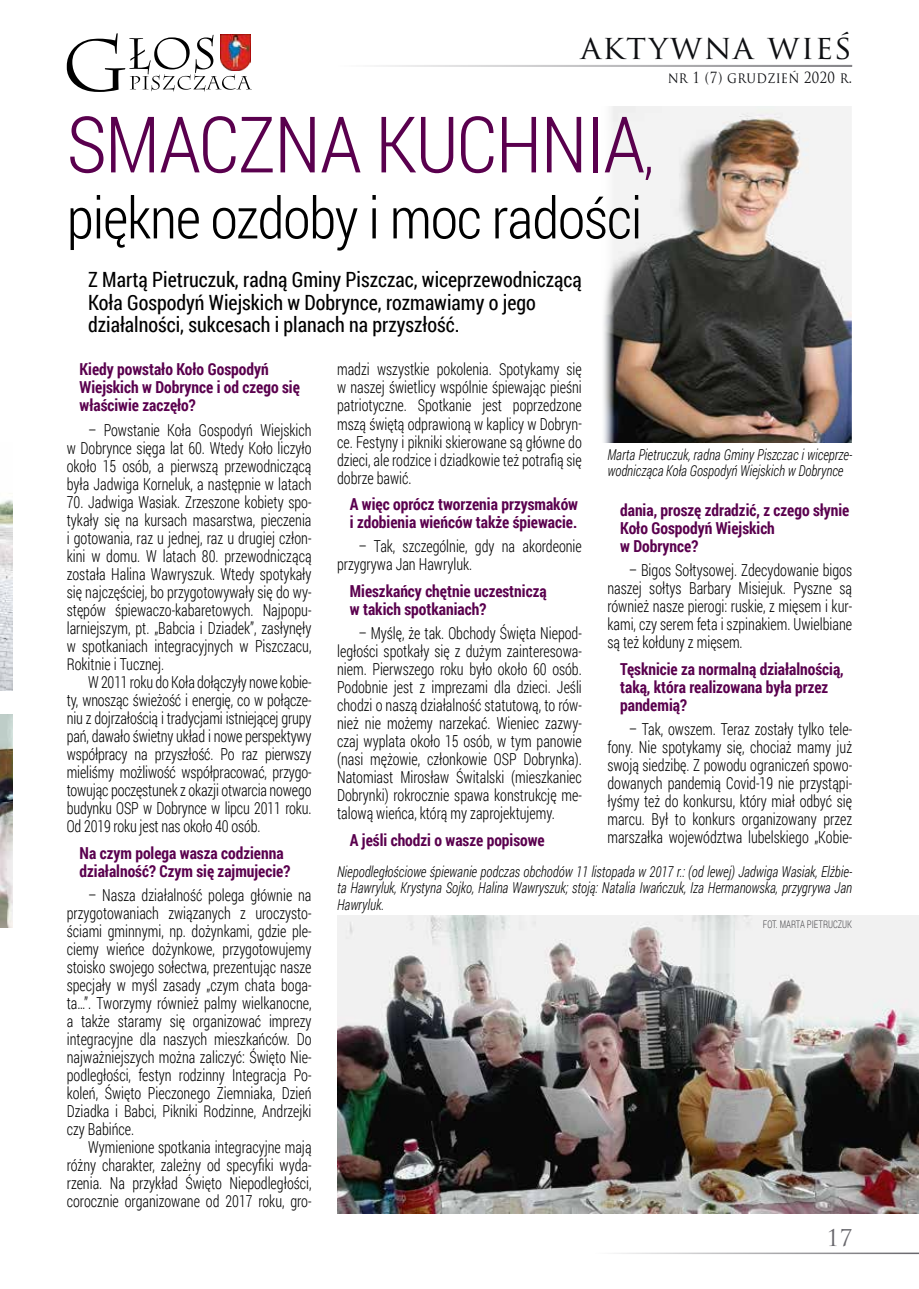
<style>
.page{position:relative;width:919px;height:1289px;background:#fff}
.page>*{position:absolute;margin:0;border:0;box-sizing:border-box;transform-origin:0 0}
.t1{font:300 78px "Roboto Condensed";letter-spacing:-.02em;color:#5a004e}
.t2{font:300 57px "Roboto Condensed";letter-spacing:-.02em;color:#000}
.t3{font:33px "Trajan Pro";letter-spacing:.05em;color:#0e0f12}
.t4{font:22.5px "Trajan Pro";color:#68676c}
.t5{font:21px/22.5px "Roboto Condensed";color:#000;scale:.95 1}
.t6{font:300 16.5px/18px "Roboto Condensed";color:#000;text-align:justify;scale:.87 1}
.t7{font:700 16.5px/18px "Roboto Condensed";color:#5a004e;scale:.95 1}
.t8{font:italic 300 15px/16.5px "Roboto Condensed";color:#000;scale:.87 1}
.t9{font:15px "Trajan Pro";letter-spacing:.025em;color:#0e0f12;scale:.87 1}
.t10{font:300 10.5px "Roboto Condensed";color:#504f53;scale:.87 1}
.s1{font-size:60px}
</style>
<div class="page">
<hr style="left:594px;top:1252px;width:324px;height:1px;background:#68676c">
<hr style="left:310px;top:65px;width:542px;height:1px;background:#68676c">
<hr style="left:310px;top:66px;width:542px;height:1px;background:#68676c">
<svg style="left:67px;top:33px;width:185px;height:59px"></svg>
<img style="left:220px;top:34px;width:31px;height:37px">
<img style="left:0;top:500px;width:13px;height:190px">
<img style="left:0;top:714px;width:13px;height:213px">
<img style="left:603px;top:106px;width:248px;height:336px">
<img style="left:337px;top:915px;width:581px;height:298px">
<h3 class="t3" style="left:580px;top:26px;width:273px">AKTYWNA WIEŚ</h3>
<h1 class="t1" style="left:67px;top:91px;width:588px">SMACZNA KUCHNIA<span class="s1">,</span></h1>
<h2 class="t2" style="left:67px;top:179px;width:577px">piękne ozdoby i moc radości</h2>
<p class="t5" style="left:88px;top:268px;width:521px">Z Martą Pietruczuk, radną Gminy Piszczac, wiceprzewodniczącą<br>Koła Gospodyń Wiejskich w Dobrynce, rozmawiamy o jego działalności, sukcesach i planach na przyszłość.</p>
<p class="t9" style="left:668px;top:68px;width:213px">NR 1 (7) GRUDZIEŃ 2020 R.</p>
<p class="t7" style="left:80px;top:360px;width:233px">Kiedy powstało Koło Gospodyń<br>Wiejskich w Dobrynce i od czego się właściwie zaczęło?</p>
<p class="t6" style="left:67px;top:420px;width:283px;text-indent:21px">– Powstanie Koła Gospodyń Wiejskich w Dobrynce sięga lat 60. Wtedy Koło liczyło około 15 osób, a pierwszą przewodniczącą była Jadwiga Korneluk, a następnie w latach</p>
<p class="t6" style="left:67px;top:492px;width:283px">70. Jadwiga Wasiak. Zrzeszone kobiety spo&shy;tykały się na kursach masarstwa, pieczenia i gotowania, raz u jednej, raz u drugiej człon&shy;kini w domu. W latach 80. przewodniczącą została Halina Wawryszuk. Wtedy spotykały się najczęściej, bo przygotowywały się do wy&shy;stępów śpiewaczo-kabaretowych. Najpopu&shy;larniejszym, pt. „Babcia i Dziadek”, zasłynęły w spotkaniach integracyjnych w Piszczacu, Rokitnie i Tucznej.</p>
<p class="t6" style="left:67px;top:672px;width:283px;text-indent:21px">W 2011 roku do Koła dołączyły nowe kobie&shy;ty, wnosząc świeżość i energię, co w połącze&shy;niu z dojrzałością i tradycjami istniejącej grupy pań, dawało świetny układ i nowe perspektywy współpracy na przyszłość. Po raz pierwszy mieliśmy możliwość współpracować, przygo&shy;towując poczęstunek z okazji otwarcia nowego budynku OSP w Dobrynce w lipcu 2011 roku.<br>Od 2019 roku jest nas około 40 osób.</p>
<p class="t7" style="left:80px;top:843px;width:223px">Na czym polega wasza codzienna działalność? Czym się zajmujecie?</p>
<p class="t6" style="left:67px;top:885px;width:283px;text-indent:21px">– Nasza działalność polega głównie na przygotowaniach związanych z uroczysto&shy;ściami gminnymi, np. dożynkami, gdzie ple&shy;ciemy wieńce dożynkowe, przygotowujemy stoisko swojego sołectwa, prezentując nasze specjały w myśl zasady „czym chata boga&shy;ta…”. Tworzymy również palmy wielkanocne, a także staramy się organizować imprezy integracyjne dla naszych mieszkańców. Do najważniejszych można zaliczyć: Święto Nie&shy;podległości, festyn rodzinny Integracja Po&shy;koleń, Święto Pieczonego Ziemniaka, Dzień Dziadka i Babci, Pikniki Rodzinne, Andrzejki czy Babińce.</p>
<p class="t6" style="left:67px;top:1137px;width:283px;text-indent:21px">Wymienione spotkania integracyjne mają różny charakter, zależny od specyfiki wyda&shy;rzenia. Na przykład Święto Niepodległości, corocznie organizowane od 2017 roku, gro-</p>
<p class="t6" style="left:337px;top:360px;width:283px">madzi wszystkie pokolenia. Spotykamy się w naszej świetlicy wspólnie śpiewając pieśni patriotyczne. Spotkanie jest poprzedzone mszą świętą odprawioną w kaplicy w Dobryn&shy;ce. Festyny i pikniki skierowane są główne do dzieci, ale rodzice i dziadkowie też potrafią się dobrze bawić.</p>
<p class="t7" style="left:350px;top:494px;width:242px">A więc oprócz tworzenia przysmaków i zdobienia wieńców także śpiewacie.</p>
<p class="t6" style="left:337px;top:537px;width:283px;text-indent:21px">– Tak, szczególnie, gdy na akordeonie przygrywa Jan Hawryluk.</p>
<p class="t7" style="left:350px;top:581px;width:209px">Mieszkańcy chętnie uczestniczą w takich spotkaniach?</p>
<p class="t6" style="left:337px;top:624px;width:283px;text-indent:21px">– Myślę, że tak. Obchody Święta Niepod&shy;ległości spotkały się z dużym zainteresowa&shy;niem. Pierwszego roku było około 60 osób.<br>Podobnie jest z imprezami dla dzieci. Jeśli chodzi o naszą działalność statutową, to rów&shy;nież nie możemy narzekać. Wieniec zazwy&shy;czaj wyplata około 15 osób, w tym panowie (nasi mężowie, członkowie OSP Dobrynka).<br>Natomiast Mirosław Świtalski (mieszkaniec Dobrynki) rokrocznie spawa konstrukcję me&shy;talową wieńca, którą my zaprojektujemy.</p>
<p class="t7" style="left:350px;top:830px;width:207px">A jeśli chodzi o wasze popisowe</p>
<p class="t8" style="left:607px;top:446px;width:283px">Marta Pietruczuk, radna Gminy Piszczac i wiceprze&shy;wodnicząca Koła Gospodyń Wiejskich w Dobrynce</p>
<p class="t7" style="left:620px;top:500px;width:243px">dania, proszę zdradzić, z czego słynie<br>Koło Gospodyń Wiejskich<br>w Dobrynce?</p>
<p class="t6" style="left:607px;top:561px;width:283px;text-indent:21px">– Bigos Sołtysowej. Zdecydowanie bigos naszej sołtys Barbary Misiejuk. Pyszne są również nasze pierogi: ruskie, z mięsem i kur&shy;kami, czy serem feta i szpinakiem. Uwielbiane są też kołduny z mięsem.</p>
<p class="t7" style="left:620px;top:659px;width:237px">Tęsknicie za normalną działalnością, taką, która realizowana była przez pandemią?</p>
<p class="t6" style="left:607px;top:719px;width:283px;text-indent:21px">– Tak, owszem. Teraz zostały tylko tele&shy;fony. Nie spotykamy się, chociaż mamy już swoją siedzibę. Z powodu ograniczeń spowo&shy;dowanych pandemią Covid-19 nie przystąpi&shy;łyśmy też do konkursu, który miał odbyć się marcu. Był to konkurs organizowany przez marszałka województwa lubelskiego „Kobie-</p>
<p class="t8" style="left:337px;top:862px;width:593px;text-align:justify">Niepodległościowe śpiewanie podczas obchodów 11 listopada w 2017 r.: (od lewej) Jadwiga Wasiak, Elżbie&shy;ta Hawryluk, Krystyna Sojko, Halina Wawryszuk; stoją: Natalia Iwańczuk, Iza Hermanowska, przygrywa Jan Hawryluk.</p>
<p class="t10" style="left:762px;top:916px;width:104px">FOT. MARTA PIETRUCZUK</p>
<h3 class="t4" style="left:826px;top:1223px;width:27px">17</h3>
</div>
